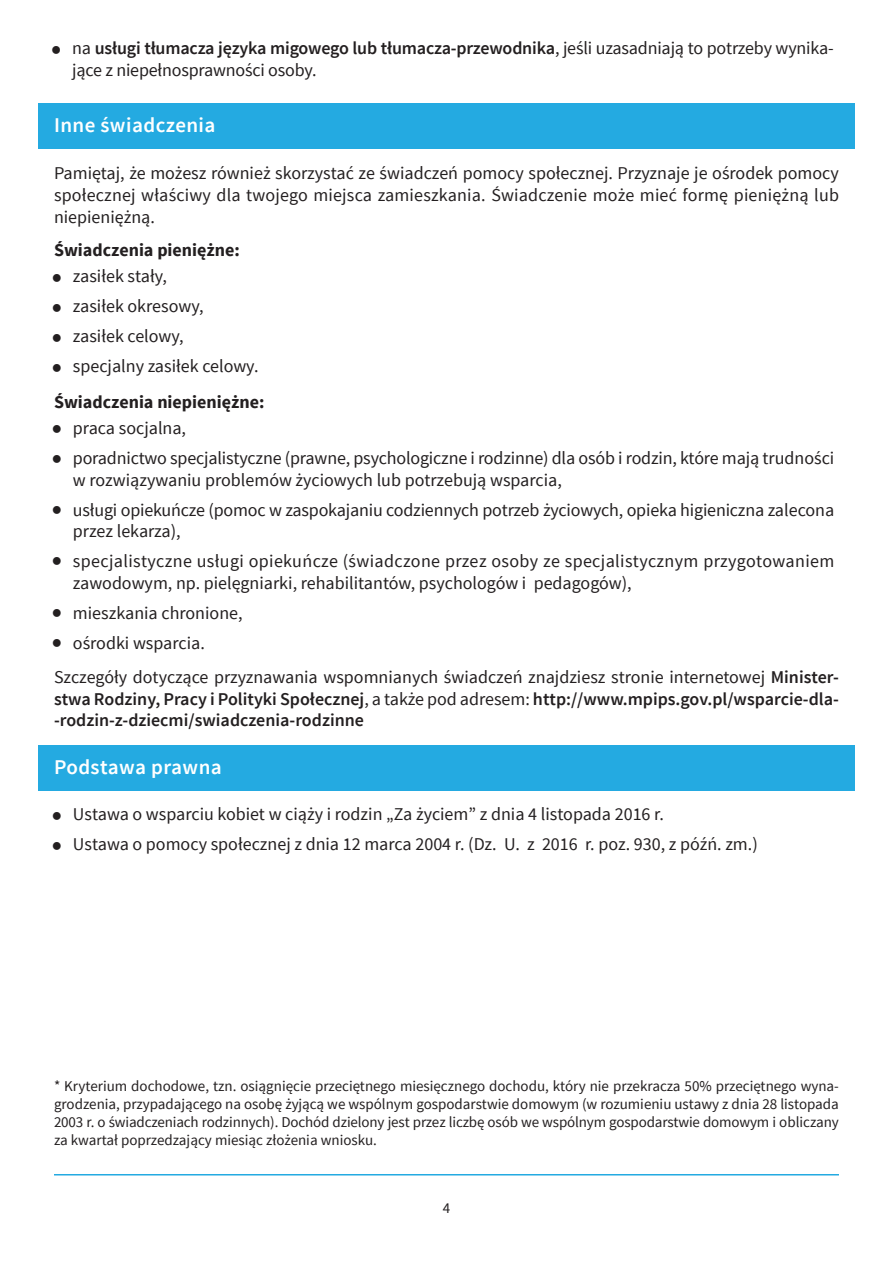
<style>
.page{position:relative;width:893px;height:1263px;background:#fff}
.page>*{position:absolute;margin:0;border:0;box-sizing:border-box;transform-origin:0 0}
.t1{font:600 21px "Source Sans Pro";letter-spacing:.02em;color:#fff}
.t2{font:18px/30px "Source Sans Pro";color:#231f20}
.t3{font:600 18px/21.6px "Source Sans Pro";color:#231f20;text-align:justify}
.t4{font:18px/30px "Source Sans Pro";letter-spacing:.02em;color:#231f20}
.t5{font:700 18px "Source Sans Pro";color:#231f20}
.t6{font:18px/30px "Garamond";color:#231f20}
.t7{font:15px/18px "Source Sans Pro";color:#231f20;text-align:justify}
.s1{font-family:"Garamond"}
.s2{font-weight:600}
.s3{font-weight:400}
</style>
<div class="page">
<hr style="left:54px;top:1174px;width:785px;height:1px;background:#24aae1">
<div style="left:38px;top:103px;width:817px;height:45px;background:#24aae1"></div>
<div style="left:38px;top:745px;width:817px;height:45px;background:#24aae1"></div>
<p class="t2" style="left:72px;top:38px;width:763px;line-height:21.6px;text-indent:-22px"><span class="s1">●</span> na <span class="s2">usługi tłumacza języka migowego lub tłumacza-przewodnika</span>, jeśli uzasadniają to potrzeby wynika&shy;jące z niepełnosprawności osoby.</p>
<p class="t1" style="left:54px;top:112px;width:163px">Inne świadczenia</p>
<p class="t2" style="left:54px;top:163px;width:786px;line-height:21.6px;text-align:justify">Pamiętaj, że możesz również skorzystać ze świadczeń pomocy społecznej. Przyznaje je ośrodek pomocy społecznej właściwy dla twojego miejsca zamieszkania. Świadczenie może mieć formę pieniężną lub niepieniężną.</p>
<p class="t5" style="left:54px;top:238px;width:187px">Świadczenia pieniężne:</p>
<p class="t6" style="left:51px;top:261px;width:12px;text-align:justify">● ● ● ●</p>
<p class="t2" style="left:73px;top:262px;width:187px">zasiłek stały,<br>zasiłek okresowy, zasiłek celowy, specjalny zasiłek celowy.</p>
<p class="t5" style="left:54px;top:390px;width:212px">Świadczenia niepieniężne:</p>
<p class="t6" style="left:51px;top:413px;width:12px">● ●</p>
<p class="t6" style="left:51px;top:494px;width:12px">●</p>
<p class="t6" style="left:51px;top:545px;width:12px">●</p>
<p class="t6" style="left:51px;top:597px;width:12px">● ●</p>
<p class="t2" style="left:73px;top:413px;width:763px">praca socjalna,<br>poradnictwo specjalistyczne (prawne, psychologiczne i rodzinne) dla osób i rodzin, które mają trudności</p>
<p class="t2" style="left:73px;top:465px;width:763px">w rozwiązywaniu problemów życiowych lub potrzebują wsparcia,<br>usługi opiekuńcze (pomoc w zaspokajaniu codziennych potrzeb życiowych, opieka higieniczna zalecona</p>
<p class="t4" style="left:73px;top:516px;width:763px">przez lekarza),<br>specjalistyczne usługi opiekuńcze (świadczone przez osoby ze specjalistycznym przygotowaniem</p>
<p class="t2" style="left:73px;top:568px;width:560px">zawodowym, np. pielęgniarki, rehabilitantów, psychologów i pedagogów), mieszkania chronione,<br>ośrodki wsparcia.</p>
<p class="t3" style="left:54px;top:667px;width:786px"><span class="s3">Szczegóły dotyczące przyznawania wspomnianych świadczeń znajdziesz stronie internetowej</span> Minister&shy;stwa Rodziny, Pracy i Polityki Społecznej<span class="s3">, a także pod adresem:</span> http://www.mpips.gov.pl/wsparcie-dla--rodzin-z-dziecmi/swiadczenia-rodzinne</p>
<p class="t1" style="left:54px;top:754px;width:169px">Podstawa prawna</p>
<p class="t6" style="left:51px;top:799px;width:12px">● ●</p>
<p class="t2" style="left:73px;top:799px;width:686px">Ustawa o wsparciu kobiet w ciąży i rodzin „Za życiem” z dnia 4 listopada 2016 r.<br>Ustawa o pomocy społecznej z dnia 12 marca 2004 r. (Dz. U. z 2016 r. poz. 930, z późń. zm.)</p>
<p class="t7" style="left:54px;top:1078px;width:786px">* Kryterium dochodowe, tzn. osiągnięcie przeciętnego miesięcznego dochodu, który nie przekracza 50% przeciętnego wyna&shy;grodzenia, przypadającego na osobę żyjącą we wspólnym gospodarstwie domowym (w rozumieniu ustawy z dnia 28 listopada 2003 r. o świadczeniach rodzinnych). Dochód dzielony jest przez liczbę osób we wspólnym gospodarstwie domowym i obliczany za kwartał poprzedzający miesiąc złożenia wniosku.</p>
<p class="t7" style="left:443px;top:1199px;width:9px">4</p>
</div>
